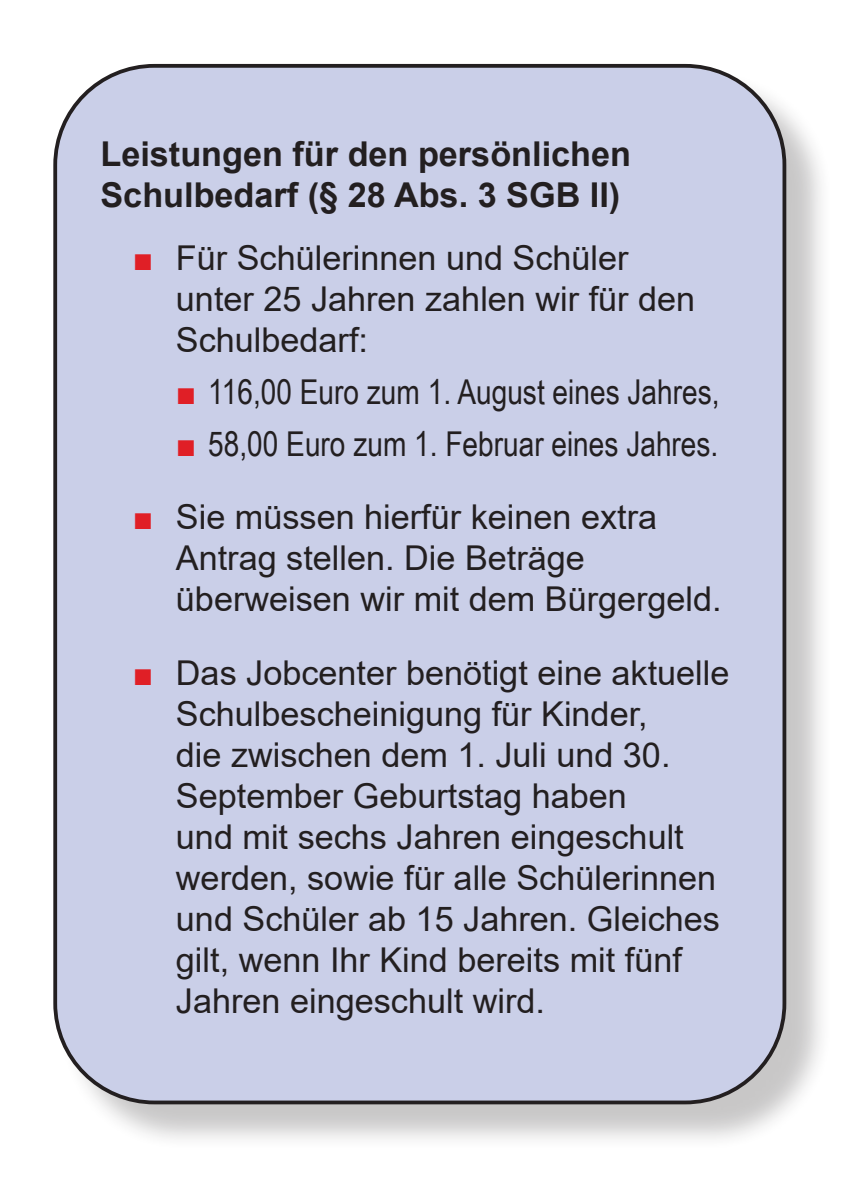
<style>
.page{position:relative;width:851px;height:1191px;background:#fff}
.page>*{position:absolute;margin:0;border:0;box-sizing:border-box;transform-origin:0 0}
.t1{font:34.4px/41.2px "Arial";color:#231f20}
.t2{font:34.4px "Arial Narrow";color:#231f20}
.t3{font:700 34.4px/41.2px "Arial";color:#231f20}
.s1{font-size:34px;color:#e01f26}
.s2{font-family:"Arial";font-size:34px;color:#e01f26}
</style>
<div class="page">
<div style="left:59px;top:70px;width:773px;height:1080px;background:#231f20;opacity:.25"></div>
<div style="left:55px;top:66px;width:729px;height:1036px;background:#cacfe8;border-radius:99px"></div>
<p class="t3" style="left:100px;top:134px;width:532px">Leistungen für den persönlichen<br>Schulbedarf (§ 28 Abs. 3 SGB II)</p>
<p class="t1" style="left:176px;top:237px;width:520px;text-indent:-43px"><span class="s1">■</span> Für Schülerinnen und Schüler unter 25 Jahren zahlen wir für den<br>Schulbedarf:</p>
<p class="t2" style="left:176px;top:366px;width:545px"><span class="s2">■</span> 116,00 Euro zum 1. August eines Jahres,</p>
<p class="t2" style="left:176px;top:418px;width:544px"><span class="s2">■</span> 58,00 Euro zum 1. Februar eines Jahres.</p>
<p class="t1" style="left:176px;top:496px;width:547px;text-indent:-43px"><span class="s1">■</span> Sie müssen hierfür keinen extra<br>Antrag stellen. Die Beträge überweisen wir mit dem Bürgergeld.</p>
<p class="t1" style="left:176px;top:651px;width:555px;text-indent:-43px"><span class="s1">■</span> Das Jobcenter benötigt eine aktuelle<br>Schulbescheinigung für Kinder,<br>die zwischen dem 1. Juli und 30.<br>September Geburtstag haben<br>und mit sechs Jahren eingeschult werden, sowie für alle Schülerinnen und Schüler ab 15 Jahren. Gleiches gilt, wenn Ihr Kind bereits mit fünf<br>Jahren eingeschult wird.</p>
</div>
